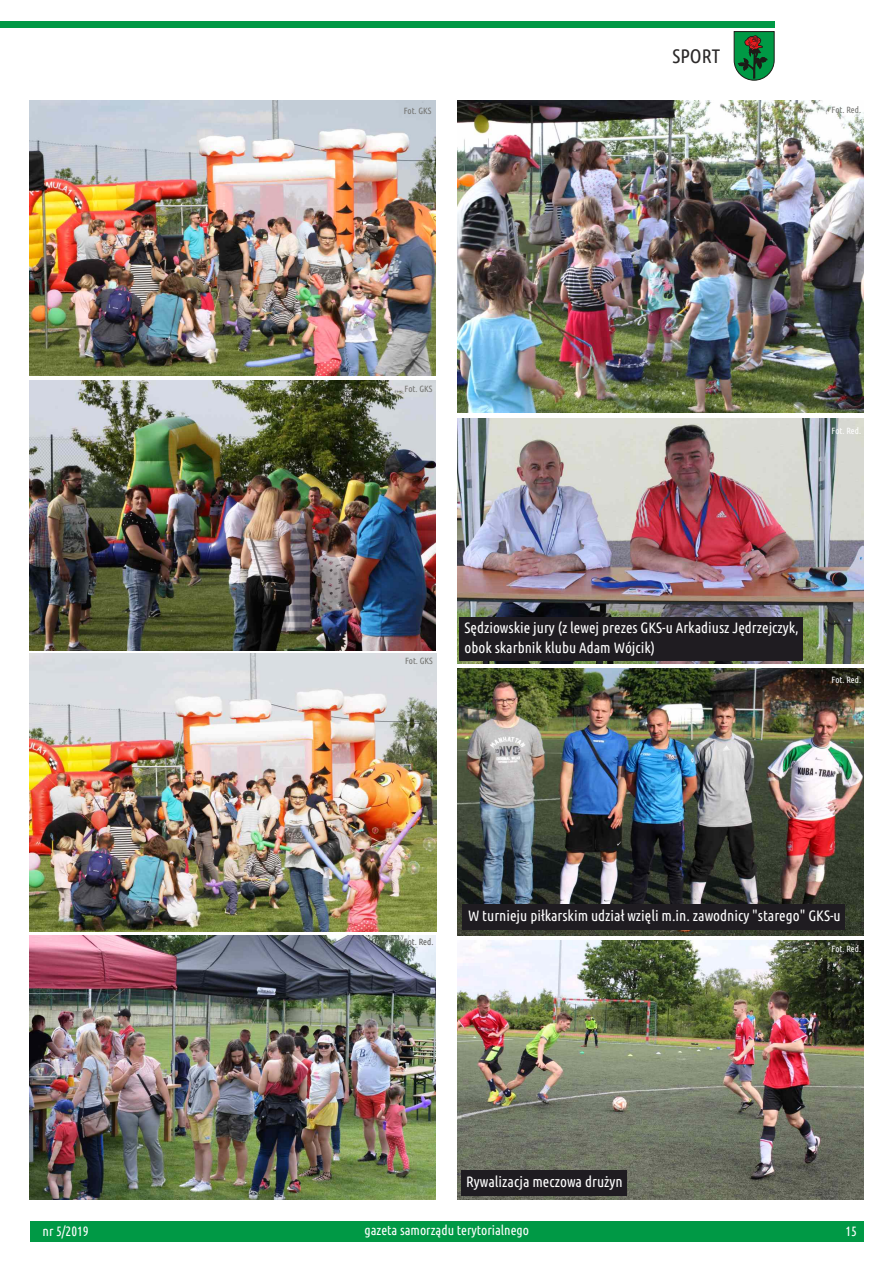
<style>
.page{position:relative;width:893px;height:1263px;background:#fff}
.page>*{position:absolute;margin:0;border:0;box-sizing:border-box;transform-origin:0 0}
.t1{font:19.5px "Ubuntu Condensed";color:#2b2929}
.t2{font:15px/20.2px "Ubuntu Condensed";color:#fff}
.t3{font:13.5px "Ubuntu Condensed";color:#fff}
.t4{font:9px "Ubuntu Condensed";color:#737370}
.t5{font:9px "Ubuntu Condensed";color:#fff}
.t6{font:9px "Ubuntu Condensed";color:#5c5c5c}
</style>
<div class="page">
<div style="left:0;top:21px;width:774px;height:6px;background:#009945"></div>
<svg style="left:734px;top:31px;width:41px;height:50px;background:#2c7e4a"></svg>
<div style="left:30px;top:1221px;width:833px;height:21px;background:#009945"></div>
<img style="left:30px;top:935px;width:406px;height:264px">
<img style="left:457px;top:940px;width:406px;height:260px">
<div style="left:461px;top:1170px;width:166px;height:25px;background:#1f1c21"></div>
<img style="left:457px;top:668px;width:406px;height:268px">
<img style="left:457px;top:418px;width:406px;height:245px">
<div style="left:460px;top:617px;width:343px;height:43px;background:#1f1c21"></div>
<div style="left:462px;top:904px;width:383px;height:26px;background:#1f1c21"></div>
<img style="left:30px;top:100px;width:406px;height:276px">
<img style="left:30px;top:380px;width:406px;height:271px">
<img style="left:30px;top:654px;width:406px;height:278px">
<img style="left:457px;top:100px;width:407px;height:313px">
<p class="t4" style="left:404px;top:107px;width:29px">Fot. GKS</p>
<h1 class="t1" style="left:672px;top:48px;width:49px">SPORT</h1>
<p class="t4" style="left:832px;top:106px;width:31px">Fot. Red.</p>
<p class="t4" style="left:405px;top:385px;width:29px">Fot. GKS</p>
<p class="t5" style="left:832px;top:427px;width:31px">Fot. Red.</p>
<p class="t4" style="left:405px;top:657px;width:29px">Fot. GKS</p>
<p class="t2" style="left:464px;top:618px;width:336px">Sędziowskie jury (z lewej prezes GKS-u Arkadiusz Jędrzejczyk, obok skarbnik klubu Adam Wójcik)</p>
<p class="t5" style="left:832px;top:675px;width:31px">Fot. Red.</p>
<p class="t6" style="left:404px;top:938px;width:31px">Fot. Red.</p>
<p class="t2" style="left:468px;top:907px;width:374px">W turnieju piłkarskim udział wzięli m.in. zawodnicy "starego" GKS-u</p>
<p class="t5" style="left:832px;top:945px;width:31px">Fot. Red.</p>
<p class="t2" style="left:466px;top:1172px;width:158px">Rywalizacja meczowa drużyn</p>
<p class="t3" style="left:43px;top:1226px;width:48px">nr 5/2019</p>
<p class="t3" style="left:364px;top:1225px;width:166px">gazeta samorządu terytorialnego</p>
<p class="t3" style="left:845px;top:1226px;width:13px">15</p>
</div>
